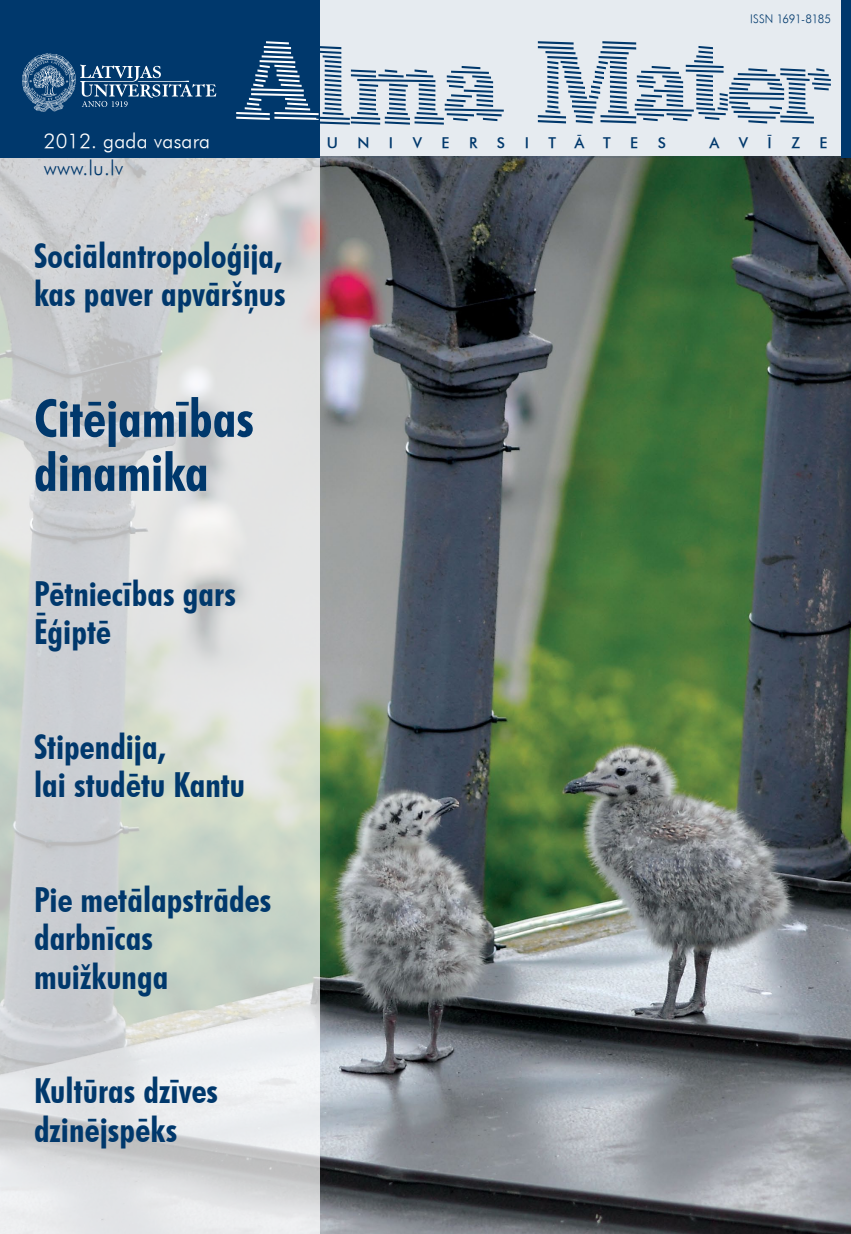
<style>
.page{position:relative;width:851px;height:1234px;background:#fff}
.page>*{position:absolute;margin:0;border:0;box-sizing:border-box;transform-origin:0 0}
.t1{font:88.35px "Bluelines";letter-spacing:-.02em;color:#00386c;scale:.9 1}
.t2{font:700 condensed 52.5px/54px "Futura TL";letter-spacing:-.005em;color:#00386c}
.t3{font:700 condensed 34.5px/38.2px "Futura TL";color:#00386c}
.t4{font:300 20.25px "Futura TL";letter-spacing:.01em;color:#fff}
.t5{font:300 20.25px "Futura TL";letter-spacing:.01em;color:#00386c}
.t6{font:500 15px "Futura TL";color:#00386c}
.t7{font:300 12px "Futura TL";letter-spacing:-.02em;color:#00386c;scale:.95 1}
.s1{color:#fff}
.s2{font-size:82.5px}
</style>
<div class="page">
<img style="left:319px;top:157px;width:531px;height:1076px">
<div style="left:319px;top:0;width:526px;height:157px;background:#e6ebf0"></div>
<svg style="left:0;top:157px;width:319px;height:1076px;background:#d4d7d6"></svg>
<div style="left:0;top:0;width:319px;height:157px;background:#00386c"></div>
<svg style="left:22px;top:53px;width:194px;height:59px"></svg>
<div style="left:841px;top:0;width:9px;height:157px;background:#00386c"></div>
<p class="t7" style="left:750px;top:11px;width:87px">ISSN 1691-8185</p>
<h1 class="t1" style="left:230px;top:35px;width:670px"><span class="s1">A</span>lma <span class="s2">M</span>ater</h1>
<p class="t4" style="left:44px;top:128px;width:168px">2012. gada vasara</p>
<p class="t6" style="left:326px;top:134px;width:13px">U</p>
<p class="t6" style="left:357px;top:134px;width:14px">N</p>
<p class="t6" style="left:389px;top:134px;width:6px">I</p>
<p class="t6" style="left:412px;top:134px;width:11px">V</p>
<p class="t6" style="left:441px;top:134px;width:9px">E</p>
<p class="t6" style="left:469px;top:134px;width:10px">R</p>
<p class="t6" style="left:497px;top:134px;width:10px">S</p>
<p class="t6" style="left:524px;top:134px;width:6px">I</p>
<p class="t6" style="left:548px;top:134px;width:64px">TĀT</p>
<p class="t6" style="left:630px;top:134px;width:9px">E</p>
<p class="t6" style="left:657px;top:134px;width:10px">S</p>
<p class="t6" style="left:709px;top:134px;width:11px">A</p>
<p class="t6" style="left:738px;top:134px;width:11px">V</p>
<p class="t6" style="left:767px;top:134px;width:6px">Ī</p>
<p class="t6" style="left:791px;top:134px;width:10px">Z</p>
<p class="t6" style="left:819px;top:134px;width:9px">E</p>
<p class="t5" style="left:44px;top:154px;width:81px">www.lu.lv</p>
<p class="t3" style="left:34px;top:235px;width:253px">Sociālantropoloģija, kas paver apvāršņus</p>
<h2 class="t2" style="left:34px;top:389px;width:221px">Citējamības dinamika</h2>
<p class="t3" style="left:34px;top:572px;width:203px">Pētniecības gars<br>Ēģiptē</p>
<p class="t3" style="left:34px;top:726px;width:212px">Stipendija,<br>lai studētu Kantu</p>
<p class="t3" style="left:34px;top:879px;width:239px">Pie metālapstrādes darbnīcas muižkunga</p>
<p class="t3" style="left:34px;top:1070px;width:185px">Kultūras dzīves dzinējspēks</p>
</div>
